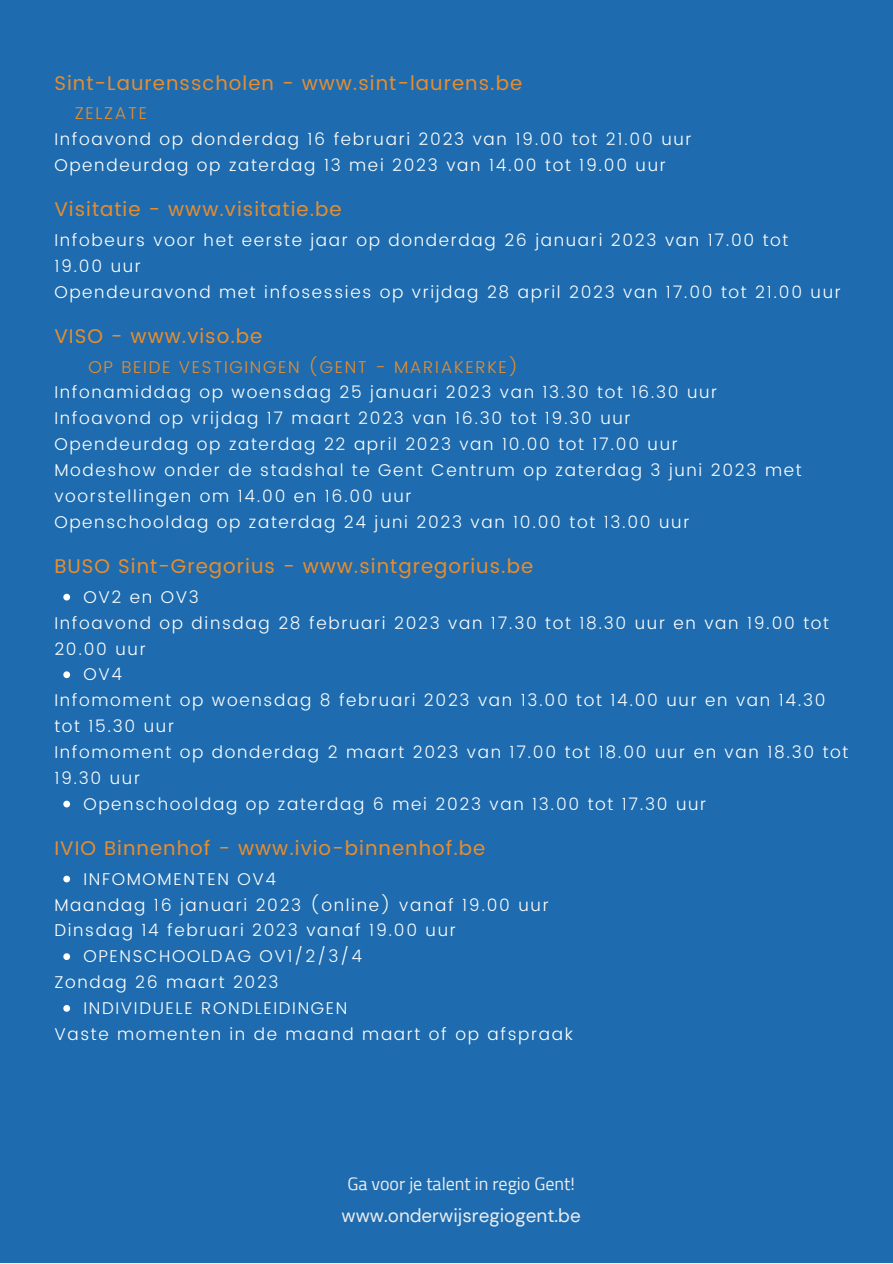
<style>
.page{position:relative;width:893px;height:1264px;background:#fff}
.page>*{position:absolute;margin:0;border:0;box-sizing:border-box;transform-origin:0 0}
.t1{font:19.8px "Poppins";letter-spacing:.055em;color:#e88d2d}
.t2{font:18.9px "DM Sans";color:#edeced}
.t3{font:300 18px "Sunflower";color:#edeced}
.t4{font:300 17.1px/25.8px "Poppins";letter-spacing:.1em;color:#fff}
.t5{font:300 17.1px "Poppins";letter-spacing:.1em;color:#e88d2d}
</style>
<div class="page">
<div style="left:0;top:0;width:892px;height:1262px;background:#1e6caf"></div>
<svg style="left:63px;top:593px;width:7px;height:7px"></svg>
<svg style="left:63px;top:671px;width:7px;height:7px"></svg>
<svg style="left:63px;top:800px;width:7px;height:7px"></svg>
<svg style="left:63px;top:875px;width:7px;height:7px"></svg>
<svg style="left:63px;top:953px;width:7px;height:7px"></svg>
<svg style="left:63px;top:1005px;width:7px;height:6px"></svg>
<p class="t1" style="left:54px;top:71px;width:469px">Sint-Laurensscholen - www.sint-laurens.be</p>
<p class="t5" style="left:75px;top:103px;width:74px">ZELZATE</p>
<p class="t4" style="left:54px;top:126px;width:638px">Infoavond op donderdag 16 februari 2023 van 19.00 tot 21.00 uur<br>Opendeurdag op zaterdag 13 mei 2023 van 14.00 tot 19.00 uur</p>
<p class="t1" style="left:54px;top:198px;width:289px">Visitatie - www.visitatie.be</p>
<p class="t4" style="left:54px;top:227px;width:787px">Infobeurs voor het eerste jaar op donderdag 26 januari 2023 van 17.00 tot<br>19.00 uur<br>Opendeuravond met infosessies op vrijdag 28 april 2023 van 17.00 tot 21.00 uur</p>
<p class="t1" style="left:54px;top:324px;width:209px">VISO - www.viso.be</p>
<p class="t5" style="left:88px;top:357px;width:431px">OP BEIDE VESTIGINGEN (GENT - MARIAKERKE)</p>
<p class="t4" style="left:54px;top:379px;width:748px">Infonamiddag op woensdag 25 januari 2023 van 13.30 tot 16.30 uur Infoavond op vrijdag 17 maart 2023 van 16.30 tot 19.30 uur<br>Opendeurdag op zaterdag 22 april 2023 van 10.00 tot 17.00 uur<br>Modeshow onder de stadshal te Gent Centrum op zaterdag 3 juni 2023 met voorstellingen om 14.00 en 16.00 uur<br>Openschooldag op zaterdag 24 juni 2023 van 10.00 tot 13.00 uur</p>
<p class="t1" style="left:54px;top:554px;width:480px">BUSO Sint-Gregorius - www.sintgregorius.be</p>
<p class="t4" style="left:83px;top:584px;width:117px">OV2 en OV3</p>
<p class="t4" style="left:54px;top:610px;width:776px">Infoavond op dinsdag 28 februari 2023 van 17.30 tot 18.30 uur en van 19.00 tot<br>20.00 uur</p>
<p class="t4" style="left:54px;top:687px;width:795px">Infomoment op woensdag 8 februari 2023 van 13.00 tot 14.00 uur en van 14.30 tot 15.30 uur<br>Infomoment op donderdag 2 maart 2023 van 17.00 tot 18.00 uur en van 18.30 tot 19.30 uur</p>
<p class="t4" style="left:83px;top:661px;width:40px">OV4</p>
<p class="t4" style="left:83px;top:790px;width:624px">Openschooldag op zaterdag 6 mei 2023 van 13.00 tot 17.30 uur</p>
<p class="t1" style="left:54px;top:836px;width:432px">IVIO Binnenhof - www.ivio-binnenhof.be</p>
<p class="t4" style="left:83px;top:865px;width:194px">INFOMOMENTEN OV4</p>
<p class="t4" style="left:54px;top:891px;width:496px">Maandag 16 januari 2023 (online) vanaf 19.00 uur<br>Dinsdag 14 februari 2023 vanaf 19.00 uur</p>
<p class="t4" style="left:54px;top:969px;width:226px">Zondag 26 maart 2023</p>
<p class="t4" style="left:54px;top:1021px;width:520px">Vaste momenten in de maand maart of op afspraak</p>
<p class="t4" style="left:83px;top:943px;width:280px">OPENSCHOOLDAG OV1/2/3/4</p>
<p class="t4" style="left:83px;top:995px;width:265px">INDIVIDUELE RONDLEIDINGEN</p>
<p class="t3" style="left:347px;top:1176px;width:229px">Ga voor je talent in regio Gent!</p>
<p class="t2" style="left:341px;top:1202px;width:241px">www.onderwijsregiogent.be</p>
</div>
